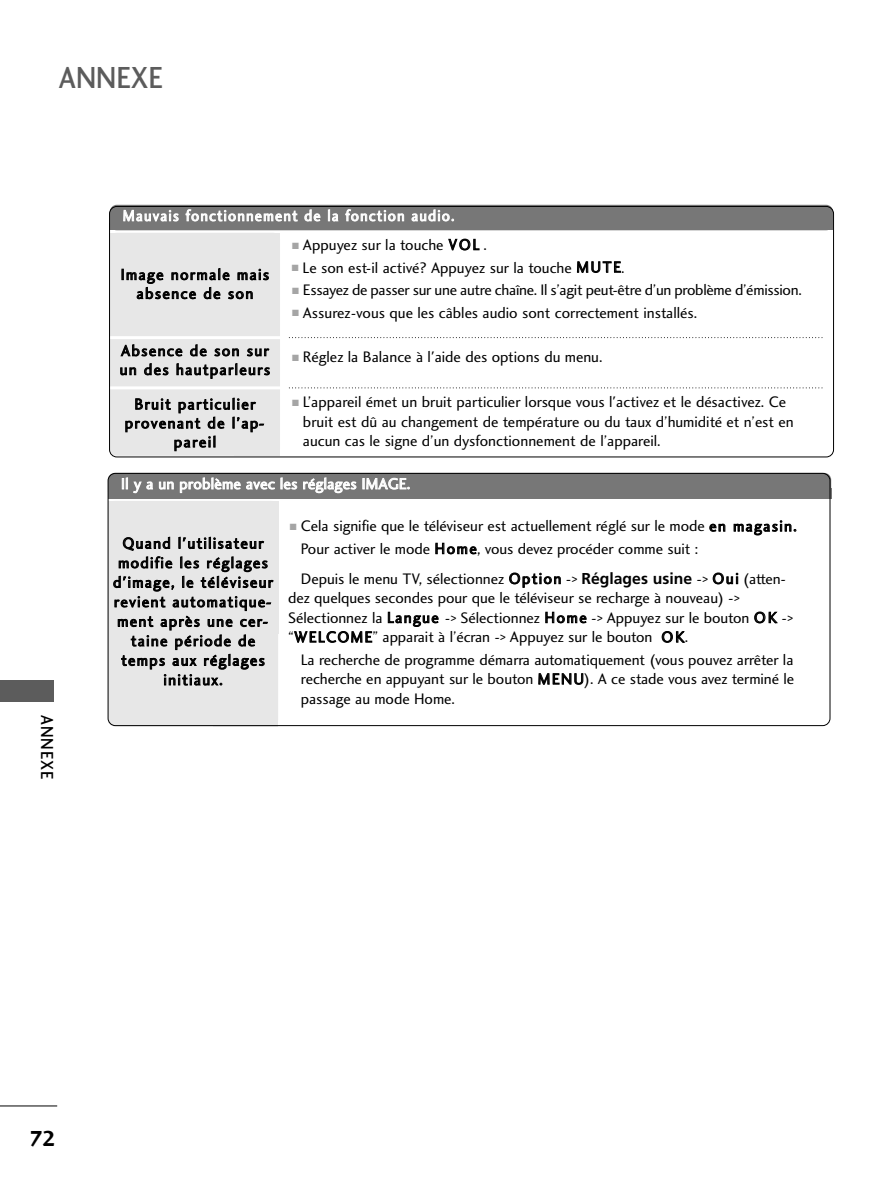
<style>
.page{position:relative;width:893px;height:1190px;background:#fff}
.page>*{position:absolute;margin:0;border:0;box-sizing:border-box;transform-origin:0 0}
.t1{font:31.5px "Charlotte Sans Medium Plain";color:#5c5c5c;scale:.9 1}
.t2{font:22.5px "Charlotte Sans Bold Plain";color:#000}
.t3{font:18px "Charlotte Sans Medium Plain";letter-spacing:.06em;color:#000;scale:.9 1}
.t4{font:15.75px/19.5px "Charlotte Sans Book Plain";color:#000}
.t5{font:15.75px/19.5px "Charlotte Sans Book Plain";letter-spacing:.08em;color:#000;text-align:center}
.t6{font:15.75px/18.9px "Charlotte Sans Book Plain";letter-spacing:.085em;color:#000;text-align:center}
.t7{font:15.75px "Charlotte Sans Book Plain";letter-spacing:-.02em;color:#000}
.t8{font:15.75px "Charlotte Sans Book Plain";letter-spacing:.085em;color:#fff;scale:.95 1}
.t9{font:15.75px "Charlotte Sans Book Plain";letter-spacing:.015em;color:#fff}
.s1{color:#a5a5a5}
.s2{font-family:"Frutiger";font-weight:700}
</style>
<div class="page">
<div style="left:0;top:680px;width:54px;height:22px;background:#5c5c5c"></div>
<hr style="left:0;top:1105px;width:57px;height:1px;background:#000">
<div style="left:110px;top:233px;width:170px;height:223px;background:#e7e7e7;border-radius:7px"></div>
<div style="left:110px;top:233px;width:170px;height:83px;background:#e7e7e7"></div>
<div style="left:234px;top:233px;width:46px;height:222px;background:#e7e7e7"></div>
<div style="left:110px;top:205px;width:723px;height:25px;background:#777;border-radius:7px"></div>
<div style="left:110px;top:223px;width:723px;height:7px;background:#777"></div>
<hr style="left:106px;top:336px;width:178px;height:3px;background:#fff">
<svg style="left:289px;top:337px;width:534px;height:1px"></svg>
<hr style="left:106px;top:386px;width:178px;height:3px;background:#fff">
<svg style="left:289px;top:387px;width:534px;height:1px"></svg>
<div style="left:109px;top:206px;width:724px;height:251px;border:1px solid #000;border-radius:7px"></div>
<div style="left:108px;top:501px;width:170px;height:225px;background:#e7e7e7;border-radius:7px"></div>
<div style="left:108px;top:501px;width:170px;height:132px;background:#e7e7e7"></div>
<div style="left:108px;top:473px;width:723px;height:25px;background:#777;border-radius:7px"></div>
<div style="left:108px;top:487px;width:723px;height:11px;background:#777"></div>
<div style="left:108px;top:473px;width:722px;height:253px;border:1px solid #000;border-radius:7px"></div>
<h1 class="t1" style="left:59px;top:66px;width:117px">ANNEXE</h1>
<p class="t3" style="left:54px;top:715px;width:73px;rotate:90deg">ANNEXE</p>
<p class="t8" style="left:123px;top:210px;width:350px">Mauvais fonctionnement de la fonction audio.</p>
<p class="t4" style="left:292px;top:236px;width:196px"><span class="s1">■</span> Appuyez sur la touche VOL .</p>
<p class="t4" style="left:292px;top:259px;width:334px"><span class="s1">■</span> Le son est-il activé? Appuyez sur la touche MUTE.</p>
<p class="t7" style="left:292px;top:284px;width:511px"><span class="s1">■</span> Essayez de passer sur une autre chaîne. Il s’agit peut-être d’un problème d’émission.</p>
<p class="t4" style="left:292px;top:304px;width:406px"><span class="s1">■</span> Assurez-vous que les câbles audio sont correctement installés.</p>
<p class="t4" style="left:292px;top:349px;width:312px"><span class="s1">■</span> Réglez la Balance à l'aide des options du menu.</p>
<p class="t4" style="left:303px;top:394px;width:492px;text-indent:-11px"><span class="s1">■</span> L’appareil émet un bruit particulier lorsque vous l'activez et le désactivez. Ce bruit est dû au changement de température ou du taux d’humidité et n’est en aucun cas le signe d’un dysfonctionnement de l’appareil.</p>
<p class="t9" style="left:121px;top:478px;width:291px">Il y a un problème avec les réglages IMAGE.</p>
<p class="t4" style="left:301px;top:516px;width:497px;line-height:22.5px;text-indent:-11px"><span class="s1">■</span> Cela signifie que le téléviseur est actuellement réglé sur le mode en magasin.<br>Pour activer le mode Home, vous devez procéder comme suit :</p>
<p class="t4" style="left:288px;top:570px;width:506px;text-indent:13px">Depuis le menu TV, sélectionnez Option -&gt; <span class="s2">Réglages usine</span> -&gt; Oui (atten&shy;dez quelques secondes pour que le téléviseur se recharge à nouveau) -&gt; Sélectionnez la Langue -&gt; Sélectionnez Home -&gt; Appuyez sur le bouton OK -&gt; “WELCOME” apparait à l’écran -&gt; Appuyez sur le bouton OK.</p>
<p class="t4" style="left:301px;top:651px;width:495px;text-align:justify">La recherche de programme démarra automatiquement (vous pouvez arrêter la recherche en appuyant sur le bouton MENU). A ce stade vous avez terminé le passage au mode Home.</p>
<p class="t6" style="left:121px;top:266px;width:150px">Image normale mais absence de son</p>
<p class="t6" style="left:120px;top:342px;width:152px;text-align:left">Absence de son sur un des hautparleurs</p>
<p class="t6" style="left:125px;top:396px;width:141px">Bruit particulier provenant de l’ap&shy;pareil</p>
<p class="t5" style="left:113px;top:535px;width:161px">Quand l'utilisateur modifie les réglages d'image, le téléviseur revient automatique&shy;ment après une cer&shy;taine période de temps aux réglages initiaux.</p>
<h2 class="t2" style="left:29px;top:1130px;width:28px">72</h2>
</div>
